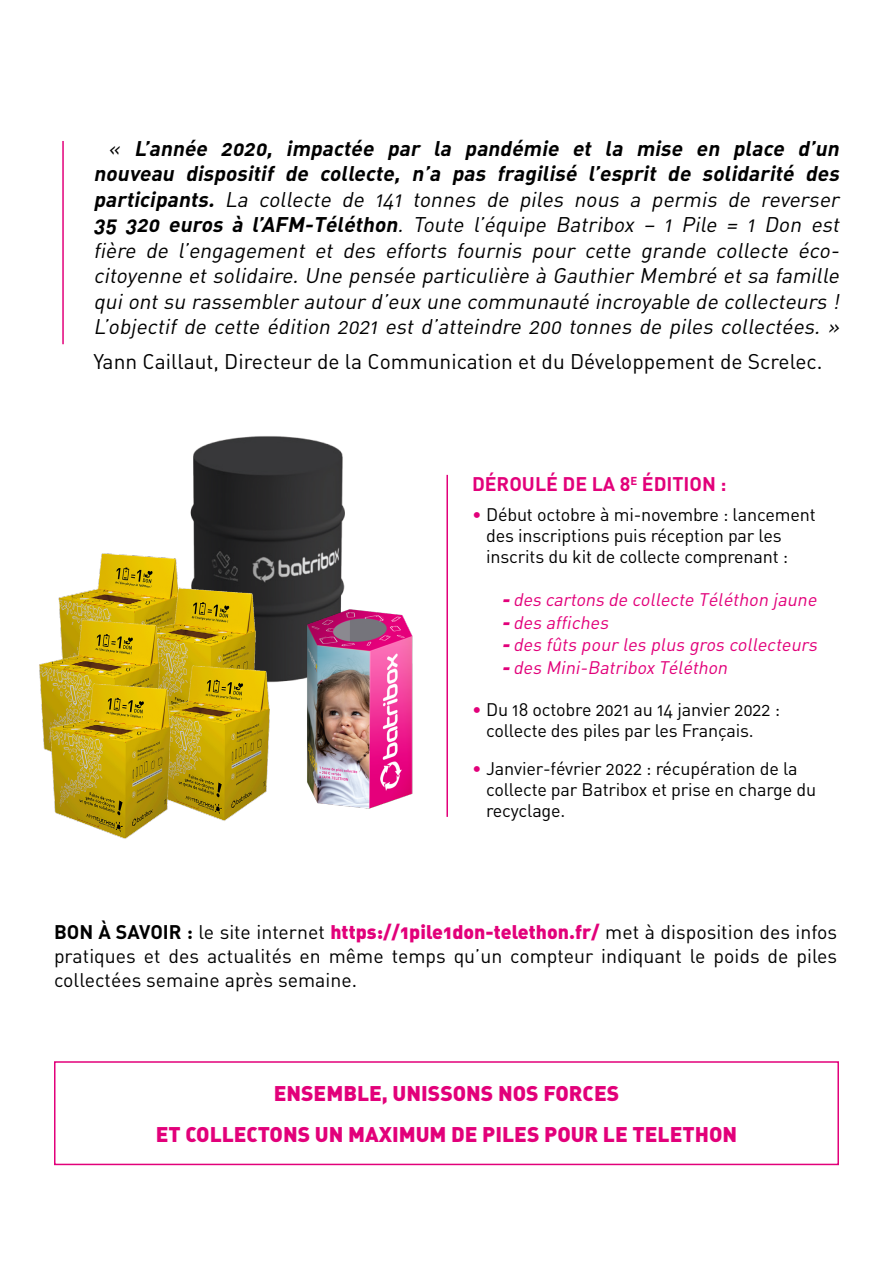
<style>
.page{position:relative;width:893px;height:1263px;background:#fff}
.page>*{position:absolute;margin:0;border:0;box-sizing:border-box;transform-origin:0 0}
.t1{font:italic 21px/25.5px "DIN Regular Alternate";color:#000;text-align:justify}
.t2{font:italic 21px/25.5px "DIN Bold Alternate";color:#000;text-align:right}
.t3{font:21px/41px "DIN Black Alternate";color:#e2007a;text-align:center}
.t4{font:21px "DIN Regular Alternate";color:#000}
.t5{font:19.5px/24px "DIN Regular Alternate";color:#000;text-align:justify}
.t6{font:700 19.5px "DIN";color:#e2007a}
.t7{font:18px/21px "DIN Regular Alternate";letter-spacing:-.01em;color:#000}
.t8{font:italic 18px/22.5px "DIN Regular Alternate";color:#e2007a}
.s1{font-family:"DIN Regular Alternate"}
.s2{font-family:"DIN Bold Alternate"}
.s3{color:#e2007a}
.s4{font-family:"DIN Black Alternate"}
.s5{font-family:"DIN Black Alternate";color:#e2007a}
</style>
<div class="page">
<img style="left:190px;top:436px;width:155px;height:93px">
<hr style="left:446px;top:475px;width:2px;height:342px;background:#e2007a">
<img style="left:39px;top:529px;width:306px;height:310px">
<div style="left:54px;top:1061px;width:785px;height:104px;border:2px solid #e2007a"></div>
<img style="left:297px;top:602px;width:116px;height:215px">
<hr style="left:62px;top:141px;width:2px;height:203px;background:#e2007a">
<p class="t2" style="left:94px;top:134px;width:751px"><span class="s1">«</span> L’année 2020, impactée par la pandémie et la mise en place d’un nouveau dispositif de collecte, n’a pas fragilisé l’esprit de solidarité des</p>
<p class="t1" style="left:94px;top:186px;width:751px"><span class="s2">participants.</span> La collecte de 141 tonnes de piles nous a permis de reverser <span class="s2">35 320 euros à l’AFM-Téléthon</span>. Toute l’équipe Batribox – 1 Pile = 1 Don est fière de l’engagement et des efforts fournis pour cette grande collecte éco&shy;citoyenne et solidaire. Une pensée particulière à Gauthier Membré et sa famille quiontsu rassembler autour d’eux une communauté incroyable de collecteurs !<br>L’objectif de cette édition 2021 est d’atteindre 200 tonnes de piles collectées. »</p>
<p class="t4" style="left:94px;top:348px;width:730px">Yann Caillaut, Directeur de la Communication et du Développement de Screlec.</p>
<p class="t6" style="left:472px;top:471px;width:256px">DÉROULÉ DE LA 8<sup>E</sup> ÉDITION :</p>
<p class="t7" style="left:486px;top:503px;width:331px;text-indent:-14px"><span class="s3">•</span> Début octobre à mi-novembre : lancement des inscriptions puis réception par les inscrits du kit de collecte comprenant :</p>
<p class="t8" style="left:502px;top:588px;width:321px"><span class="s4">-</span>des cartons de collecte Téléthon jaune <span class="s4">-</span>des affiches<br><span class="s4">-</span>des fûts pour les plus gros collecteurs <span class="s4">-</span>des Mini-Batribox Téléthon</p>
<p class="t7" style="left:486px;top:698px;width:296px;text-indent:-14px"><span class="s3">•</span> Du 18 octobre 2021 au 14 janvier 2022 : collecte des piles par les Français.</p>
<p class="t7" style="left:486px;top:757px;width:332px;text-indent:-14px"><span class="s3">•</span> Janvier-février 2022 : récupération de la collecte par Batribox et prise en charge du recyclage.</p>
<p class="t5" style="left:54px;top:919px;width:785px"><span class="s2">BON À SAVOIR :</span> le site internet <span class="s5">https://1pile1don-telethon.fr/</span> met à disposition des infos pratiques et des actualités en même temps qu’un compteur indiquant le poids de piles collectées semaine après semaine.</p>
<p class="t3" style="left:156px;top:1071px;width:583px">ENSEMBLE, UNISSONS NOS FORCES<br>ET COLLECTONS UN MAXIMUM DE PILES POUR LE TELETHON</p>
</div>
